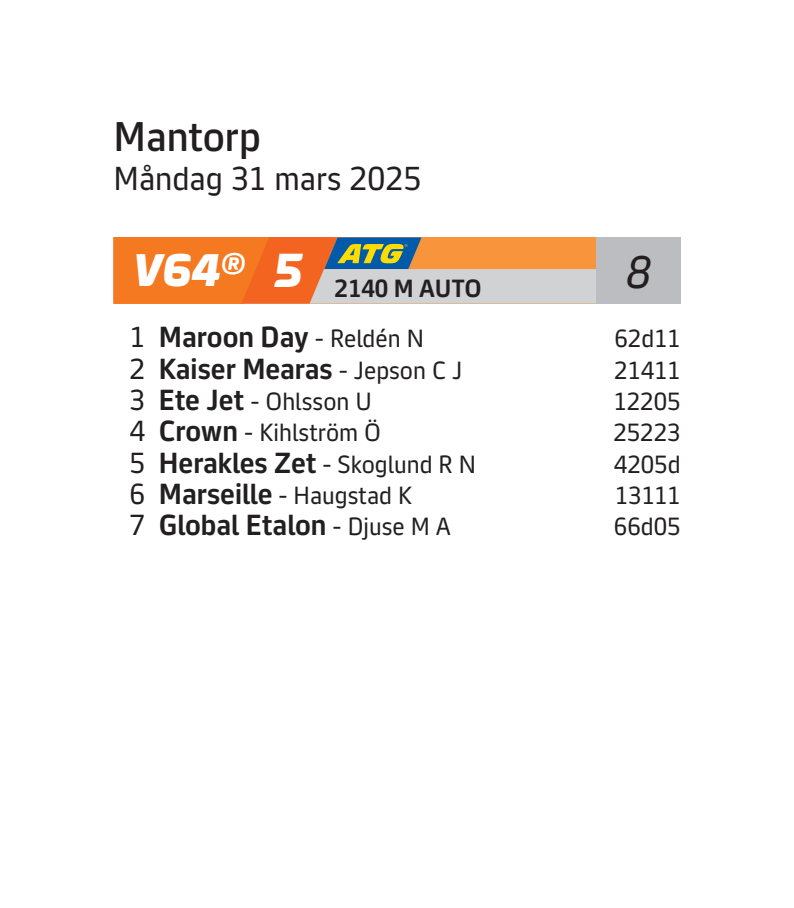
<style>
.page{position:relative;width:794px;height:908px;background:#fff}
.page>*{position:absolute;margin:0;border:0;box-sizing:border-box;transform-origin:0 0}
.t1{font:46px "ATG Rubrik";color:#fff}
.t2{font:44px "ATG Rubrik";color:#fff}
.t3{font:italic 44px "ATG Text";color:#231f20}
.t4{font:500 40px "ATG Text";color:#231f20}
.t5{font:32px "ATG Text";color:#231f20}
.HorseAndRider{font:700 28px "ATG Text";color:#231f20}
.S_REKORD{font:28px "ATG Text";color:#231f20}
.HorseAndRider-2{font:24px "ATG Text";color:#231f20}
.S_REKORD-2{font:24px "ATG Text";color:#231f20}
.t6{font:700 24px "ATG Text";color:#231f20}
.s1{font-weight:400;font-size:24px}
.s2{font-weight:700;font-size:28px}
</style>
<div class="page">
<div style="left:595px;top:237px;width:85px;height:66px;background:#bcbdc0"></div>
<svg style="left:113px;top:237px;width:483px;height:66px;background:#dc9662"></svg>
<p class="t4" style="left:113px;top:113px;width:149px">Mantorp</p>
<p class="t5" style="left:113px;top:159px;width:309px">Måndag 31 mars 2025</p>
<p class="t2" style="left:134px;top:244px;width:112px">V64®</p>
<p class="t1" style="left:275px;top:243px;width:29px">5</p>
<p class="t6" style="left:334px;top:274px;width:149px">2140 M AUTO</p>
<p class="t3" style="left:626px;top:246px;width:26px">8</p>
<p class="S_REKORD" style="left:129px;top:320px;width:17px">1</p>
<p class="HorseAndRider" style="left:159px;top:320px;width:267px">Maroon Day <span class="s1">- Reldén N</span></p>
<p class="S_REKORD-2" style="left:614px;top:324px;width:67px">62d11</p>
<p class="S_REKORD" style="left:129px;top:352px;width:17px">2</p>
<p class="HorseAndRider" style="left:159px;top:351px;width:305px">Kaiser Mearas <span class="s1">- Jepson C J</span></p>
<p class="S_REKORD-2" style="left:614px;top:356px;width:68px">21411</p>
<p class="S_REKORD" style="left:129px;top:383px;width:17px">3</p>
<p class="HorseAndRider-2" style="left:159px;top:387px;width:215px"><span class="s2">Ete Jet</span> - Ohlsson U</p>
<p class="S_REKORD-2" style="left:613px;top:387px;width:69px">12205</p>
<p class="S_REKORD" style="left:129px;top:414px;width:17px">4</p>
<p class="HorseAndRider-2" style="left:159px;top:418px;width:224px"><span class="s2">Crown</span> - Kihlström Ö</p>
<p class="S_REKORD-2" style="left:613px;top:418px;width:69px">25223</p>
<p class="S_REKORD" style="left:129px;top:446px;width:17px">5</p>
<p class="HorseAndRider" style="left:159px;top:445px;width:319px">Herakles Zet <span class="s1">- Skoglund R N</span></p>
<p class="S_REKORD-2" style="left:614px;top:449px;width:68px">4205d</p>
<p class="S_REKORD" style="left:129px;top:477px;width:17px">6</p>
<p class="HorseAndRider-2" style="left:159px;top:481px;width:255px"><span class="s2">Marseille</span> - Haugstad K</p>
<p class="S_REKORD-2" style="left:615px;top:481px;width:67px">13111</p>
<p class="S_REKORD" style="left:129px;top:508px;width:17px">7</p>
<p class="HorseAndRider" style="left:159px;top:508px;width:294px">Global Etalon <span class="s1">- Djuse M A</span></p>
<p class="S_REKORD-2" style="left:614px;top:512px;width:68px">66d05</p>
</div>
